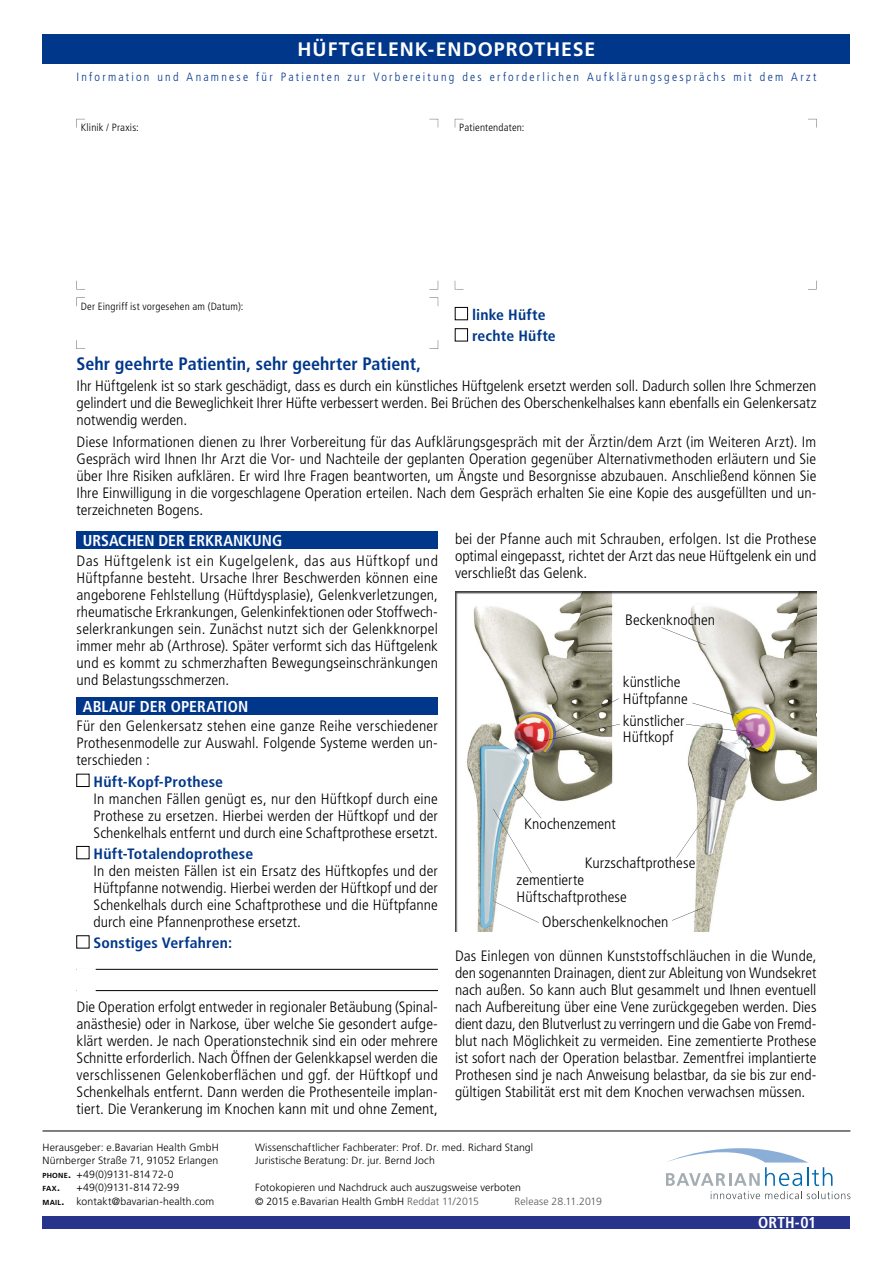
<style>
.page{position:relative;width:893px;height:1263px;background:#fff}
.page>*{position:absolute;margin:0;border:0;box-sizing:border-box;transform-origin:0 0}
.t1{font:700 19.5px "Frutiger LT Pro";letter-spacing:.05em;color:#fff}
.t2{font:700 condensed 18px "Frutiger LT Pro";color:#00378b}
.t3{font:700 condensed 15.75px "Frutiger LT Pro";letter-spacing:.005em;color:#fff}
.t4{font:300 condensed 15px/17px "Frutiger LT Pro";color:#000;text-align:justify;scale:1.05 1}
.t5{font:300 condensed 15px/17px "Frutiger LT Pro";color:#000;text-align:justify;scale:1.04 1}
.t6{font:700 condensed 15px/21.3px "Frutiger LT Pro";letter-spacing:.01em;color:#00378b;scale:1.05 1}
.t7{font:300 condensed 12px "Frutiger LT Pro";letter-spacing:.185em;color:#00378b}
.t8{font:300 10.5px/13.5px "Frutiger LT Pro";letter-spacing:.01em;color:#000}
.t9{font:300 condensed 10.5px "Frutiger LT Pro";letter-spacing:.015em;color:#000;scale:1.05 1}
.t10{font:300 10.5px "Frutiger LT Pro";letter-spacing:.01em;color:#58585a}
.t11{font:700 7.35px "Frutiger LT Pro";color:#000}
.s1{font-weight:700;font-size:7.35px}
.s2{font-weight:700}
.s3{font-size:10.5px}
.s4{color:#58585a}
</style>
<div class="page">
<div style="left:43px;top:1216px;width:807px;height:13px;background:#28348b"></div>
<div style="left:43px;top:34px;width:807px;height:30px;background:#00378b"></div>
<hr style="left:43px;top:1131px;width:807px;height:1px;background:#000">
<div style="left:417px;top:109px;width:36px;height:21px;background:#000;opacity:.75"></div>
<div style="left:442px;top:109px;width:36px;height:21px;background:#fff"></div>
<svg style="left:666px;top:1148px;width:184px;height:51px"></svg>
<hr style="left:77px;top:969px;width:361px;height:1px;background:#000">
<hr style="left:77px;top:968px;width:19px;height:3px;background:#fff">
<hr style="left:77px;top:990px;width:361px;height:1px;background:#000">
<hr style="left:77px;top:989px;width:19px;height:3px;background:#fff">
<div style="left:77px;top:531px;width:361px;height:18px;background:#00378b"></div>
<div style="left:77px;top:697px;width:361px;height:17px;background:#00378b"></div>
<div style="left:77px;top:774px;width:12px;height:13px;border:1px solid #000"></div>
<div style="left:77px;top:846px;width:12px;height:13px;border:1px solid #000"></div>
<div style="left:441px;top:580px;width:387px;height:361px;background:#000;opacity:.75"></div>
<div style="left:500px;top:773px;width:55px;height:46px;background:#000;opacity:.75"></div>
<div style="left:542px;top:687px;width:89px;height:47px;background:#000;opacity:.75"></div>
<svg style="left:493px;top:784px;width:48px;height:14px"></svg>
<div style="left:480px;top:798px;width:66px;height:75px;background:#000;opacity:.75"></div>
<div style="left:663px;top:797px;width:60px;height:62px;background:#000;opacity:.75"></div>
<div style="left:678px;top:702px;width:70px;height:25px;background:#000;opacity:.75"></div>
<svg style="left:544px;top:698px;width:76px;height:14px"></svg>
<div style="left:530px;top:712px;width:103px;height:30px;background:#000;opacity:.75"></div>
<div style="left:673px;top:724px;width:88px;height:19px;background:#000;opacity:.75"></div>
<div style="left:482px;top:891px;width:72px;height:33px;background:#000;opacity:.75"></div>
<div style="left:647px;top:627px;width:72px;height:30px;background:#000;opacity:.75"></div>
<div style="left:660px;top:906px;width:60px;height:27px;background:#000;opacity:.75"></div>
<div style="left:455px;top:307px;width:13px;height:13px;border:1px solid #000"></div>
<div style="left:455px;top:328px;width:13px;height:13px;border:1px solid #000"></div>
<h1 class="t1" style="left:298px;top:38px;width:299px">HÜFTGELENK-ENDOPROTHESE</h1>
<p class="t7" style="left:77px;top:70px;width:741px">Information und Anamnese für Patienten zur Vorbereitung des erforderlichen Aufklärungsgesprächs mit dem Arzt</p>
<p class="t9" style="left:81px;top:122px;width:57px">Klinik / Praxis:</p>
<p class="t9" style="left:459px;top:122px;width:64px">Patientendaten:</p>
<p class="t9" style="left:81px;top:300px;width:157px">Der Eingriff ist vorgesehen am (Datum):</p>
<p class="t6" style="left:472px;top:304px;width:81px">linke Hüfte rechte Hüfte</p>
<p class="t2" style="left:77px;top:353px;width:346px">Sehr geehrte Patientin, sehr geehrter Patient,</p>
<p class="t4" style="left:77px;top:378px;width:706px">Ihr Hüftgelenk ist so stark geschädigt, dass es durch ein künstliches Hüftgelenk ersetzt werden soll. Dadurch sollen Ihre Schmerzen gelindert und die Beweglichkeit Ihrer Hüfte verbessert werden. Bei Brüchen des Oberschenkelhalses kann ebenfalls ein Gelenkersatz notwendig werden.</p>
<p class="t4" style="left:77px;top:433px;width:706px">Diese Informationen dienen zu Ihrer Vorbereitung für das Aufklärungsgespräch mit der Ärztin/dem Arzt (im Weiteren Arzt). Im Gespräch wird Ihnen Ihr Arzt die Vor- und Nachteile der geplanten Operation gegenüber Alternativmethoden erläutern und Sie über Ihre Risiken aufklären. Er wird Ihre Fragen beantworten, um Ängste und Besorgnisse abzubauen. Anschließend können Sie Ihre Einwilligung in die vorgeschlagene Operation erteilen. Nach dem Gespräch erhalten Sie eine Kopie des ausgefüllten und un&shy;terzeichneten Bogens.</p>
<p class="t3" style="left:83px;top:531px;width:201px">URSACHEN DER ERKRANKUNG</p>
<p class="t4" style="left:77px;top:552px;width:346px">Das Hüftgelenk ist ein Kugelgelenk, das aus Hüftkopf und Hüftpfanne besteht. Ursache Ihrer Beschwerden können eine angeborene Fehlstellung (Hüftdysplasie), Gelenkverletzungen, rheumatische Erkrankungen, Gelenkinfektionen oder Stoffwech&shy;selerkrankungen sein. Zunächst nutzt sich der Gelenkknorpel immer mehr ab (Arthrose). Später verformt sich das Hüftgelenk und es kommt zu schmerzhaften Bewegungseinschränkungen und Belastungsschmerzen.</p>
<p class="t3" style="left:83px;top:697px;width:167px">ABLAUF DER OPERATION</p>
<p class="t4" style="left:77px;top:718px;width:346px">Für den Gelenkersatz stehen eine ganze Reihe verschiedener Prothesenmodelle zur Auswahl. Folgende Systeme werden un&shy;terschieden :</p>
<p class="t6" style="left:94px;top:771px;width:125px">Hüft-Kopf-Prothese</p>
<p class="t4" style="left:94px;top:790px;width:329px">In manchen Fällen genügt es, nur den Hüftkopf durch eine Prothese zu ersetzen. Hierbei werden der Hüftkopf und der Schenkelhals entfernt und durch eine Schaftprothese ersetzt.</p>
<p class="t6" style="left:94px;top:843px;width:154px">Hüft-Totalendoprothese</p>
<p class="t4" style="left:94px;top:862px;width:330px">In den meisten Fällen ist ein Ersatz des Hüftkopfes und der Hüftpfanne notwendig. Hierbei werden der Hüftkopf und der Schenkelhals durch eine Schaftprothese und die Hüftpfanne durch eine Pfannenprothese ersetzt.</p>
<p class="t6" style="left:94px;top:932px;width:134px">Sonstiges Verfahren:</p>
<p class="t4" style="left:455px;top:531px;width:346px">bei der Pfanne auch mit Schrauben, erfolgen. Ist die Prothese optimal eingepasst, richtet der Arzt das neue Hüftgelenk ein und verschließt das Gelenk.</p>
<p class="t4" style="left:625px;top:611px;width:87px">Beckenknochen</p>
<p class="t4" style="left:623px;top:674px;width:63px;line-height:16.5px">künstliche<br>Hüftpfanne</p>
<p class="t4" style="left:623px;top:712px;width:60px;line-height:16.5px">künstlicher<br>Hüftkopf</p>
<p class="t4" style="left:524px;top:816px;width:89px">Knochenzement</p>
<p class="t4" style="left:585px;top:854px;width:107px">Kurzschaftprothese</p>
<p class="t4" style="left:517px;top:872px;width:107px;line-height:16.5px">zementierte<br>Hüftschaftprothese</p>
<p class="t4" style="left:542px;top:913px;width:122px">Oberschenkelknochen</p>
<p class="t5" style="left:455px;top:947px;width:349px">Das Einlegen von dünnen Kunststoffschläuchen in die Wunde, den sogenannten Drainagen, dient zur Ableitung von Wundsekret nach außen. So kann auch Blut gesammelt und Ihnen eventuell nach Aufbereitung über eine Vene zurückgegeben werden. Dies dient dazu, den Blutverlust zu verringern und die Gabe von Fremd&shy;blut nach Möglichkeit zu vermeiden. Eine zementierte Prothese ist sofort nach der Operation belastbar. Zementfrei implantierte Prothesen sind je nach Anweisung belastbar, da sie bis zur end&shy;gültigen Stabilität erst mit dem Knochen verwachsen müssen.</p>
<p class="t4" style="left:77px;top:998px;width:346px">Die Operation erfolgt entweder in regionaler Betäubung (Spinal&shy;anästhesie) oder in Narkose, über welche Sie gesondert aufge&shy;klärt werden. Je nach Operationstechnik sind ein oder mehrere Schnitte erforderlich. Nach Öffnen der Gelenkkapsel werden die verschlissenen Gelenkoberflächen und ggf. der Hüftkopf und Schenkelhals entfernt. Dann werden die Prothesenteile implan&shy;tiert. Die Verankerung im Knochen kann mit und ohne Zement,</p>
<p class="t8" style="left:43px;top:1140px;width:178px;text-align:justify">Herausgeber: e.Bavarian Health GmbH Nürnberger Straße 71, 91052 Erlangen <span class="s1">PHONE</span><span class="s2">.</span> +49(0)9131-814 72-0</p>
<p class="t11" style="left:43px;top:1184px;width:19px">FAX<span class="s3">.</span></p>
<p class="t8" style="left:43px;top:1181px;width:173px;text-align:center">+49(0)9131-814 72-99<br><span class="s1">MAIL</span><span class="s2">.</span> kontakt@bavarian-health.com</p>
<p class="t8" style="left:255px;top:1140px;width:280px">Wissenschaftlicher Fachberater: Prof. Dr. med. Richard Stangl<br>Juristische Beratung: Dr. jur. Bernd Joch</p>
<p class="t8" style="left:255px;top:1181px;width:267px">Fotokopieren und Nachdruck auch auszugsweise verboten © 2015 e.Bavarian Health GmbH <span class="s4">Reddat 11/2015</span></p>
<p class="t10" style="left:514px;top:1195px;width:89px">Release 28.11.2019</p>
<p class="t3" style="left:758px;top:1213px;width:60px">ORTH-01</p>
</div>
